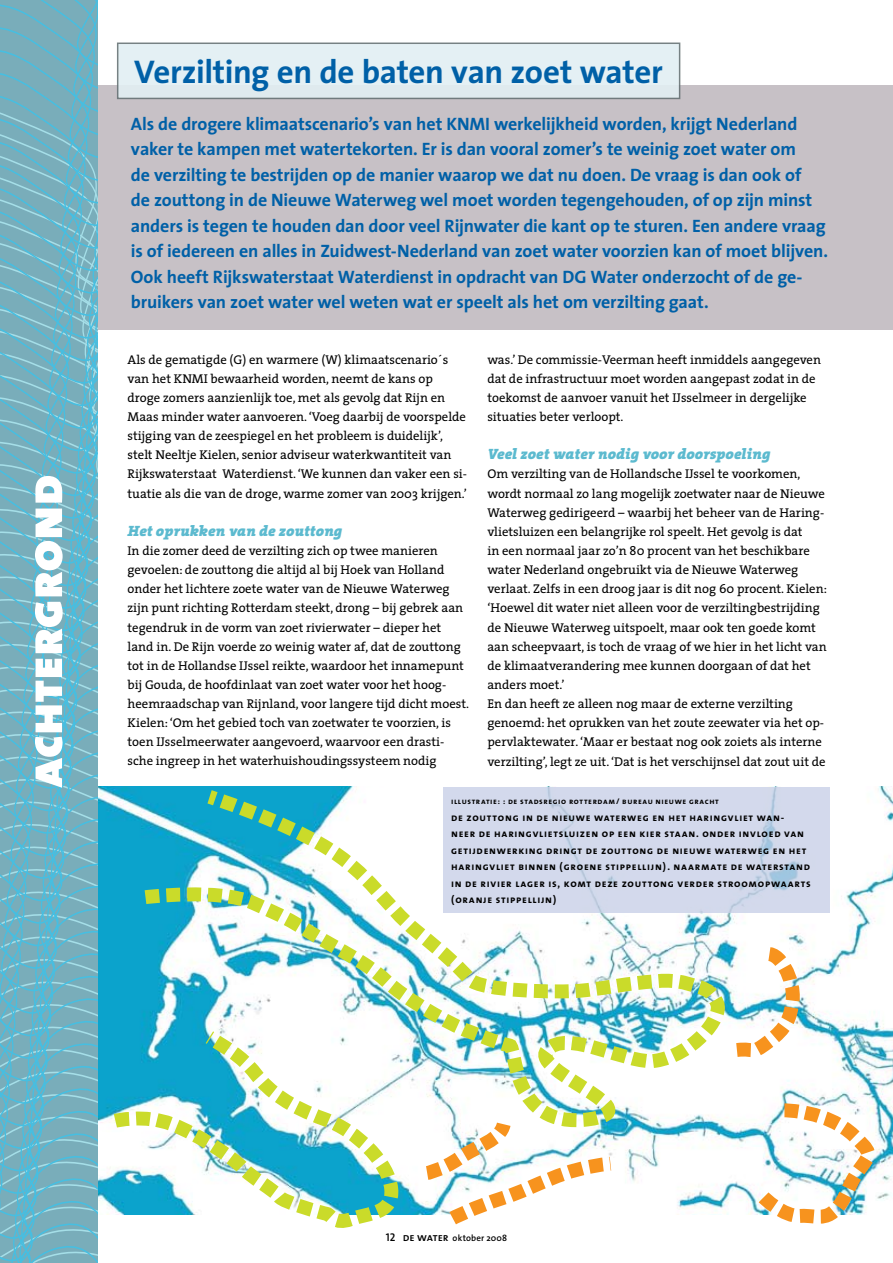
<style>
.page{position:relative;width:893px;height:1263px;background:#fff}
.page>*{position:absolute;margin:0;border:0;box-sizing:border-box;transform-origin:0 0}
.t1{font:51px "The Mix Black Caps";color:#fff}
.t2{font:700 33px "The Sans";letter-spacing:-.01em;color:#0060a7}
.t3{font:700 18px/25.5px "The Sans";letter-spacing:-.005em;color:#0060a7}
.t4{font:italic 900 15px "The Serif";color:#5cbacf}
.t5{font:12.75px/19.2px "The Serif";color:#000}
.t6{font:10.5px/16.5px "The Sans Bold Caps";letter-spacing:.07em;color:#000}
.t7{font:600 9px "The Sans";letter-spacing:.02em;color:#000}
.t8{font:8.25px "The Sans Bold Caps";letter-spacing:.07em;color:#000}
.s1{font-family:"The Sans Semi Bold Caps";font-weight:400;font-size:11.25px}
</style>
<div class="page">
<img style="left:98px;top:787px;width:795px;height:428px">
<svg style="left:132px;top:787px;width:591px;height:342px"></svg>
<svg style="left:101px;top:1018px;width:300px;height:210px"></svg>
<svg style="left:721px;top:947px;width:89px;height:118px"></svg>
<img style="left:750px;top:1091px;width:133px;height:133px">
<svg style="left:413px;top:1108px;width:213px;height:117px"></svg>
<div style="left:92px;top:85px;width:801px;height:245px;background:#c7c1c6"></div>
<div style="left:117px;top:43px;width:563px;height:56px;background:#e2eff3;border:2px solid #677375"></div>
<div style="left:443px;top:786px;width:386px;height:126px;background:#d3d9ec"></div>
<svg style="left:0;top:0;width:98px;height:1263px;background:#72b3c3"></svg>
<h1 class="t1" style="left:2px;top:788px;width:315px;rotate:-90deg">achtergrond</h1>
<h2 class="t2" style="left:134px;top:44px;width:530px">Verzilting en de baten van zoet water</h2>
<p class="t3" style="left:131px;top:110px;width:698px">Als de drogere klimaatscenario’s van het KNMI werkelijkheid worden, krijgt Nederland vaker te kampen met watertekorten. Er is dan vooral zomer’s te weinig zoet water om<br>de verzilting te bestrijden op de manier waarop we dat nu doen. De vraag is dan ook of<br>de zouttong in de Nieuwe Waterweg wel moet worden tegengehouden, of op zijn minst anders is tegen te houden dan door veel Rijnwater die kant op te sturen. Een andere vraag is of iedereen en alles in Zuidwest-Nederland van zoet water voorzien kan of moet blijven.<br>Ook heeft Rijkswaterstaat Waterdienst in opdracht van DG Water onderzocht of de ge&shy;bruikers van zoet water wel weten wat er speelt als het om verzilting gaat.</p>
<p class="t5" style="left:128px;top:349px;width:341px">Als de gematigde (G) en warmere (W) klimaatscenario´s van het KNMI bewaarheid worden, neemt de kans op droge zomers aanzienlijk toe, met als gevolg dat Rijn en Maas minder water aanvoeren. ‘Voeg daarbij de voorspelde stijging van de zeespiegel en het probleem is duidelijk’, stelt Neeltje Kielen, senior adviseur waterkwantiteit van Rijkswaterstaat Waterdienst. ‘We kunnen dan vaker een si&shy;tuatie als die van de droge, warme zomer van 2003 krijgen.’</p>
<p class="t4" style="left:128px;top:518px;width:216px">Het oprukken van de zouttong</p>
<p class="t5" style="left:128px;top:541px;width:343px">In die zomer deed de verzilting zich op twee manieren gevoelen: de zouttong die altijd al bij Hoek van Holland onder het lichtere zoete water van de Nieuwe Waterweg zijn punt richting Rotterdam steekt, drong – bij gebrek aan tegendruk in de vorm van zoet rivierwater – dieper het land in. De Rijn voerde zo weinig water af, dat de zouttong tot in de Hollandse IJssel reikte, waardoor het innamepunt bij Gouda, de hoofdinlaat van zoet water voor het hoog&shy;heemraadschap van Rijnland, voor langere tijd dicht moest.<br>Kielen: ‘Om het gebied toch van zoetwater te voorzien, is toen IJsselmeerwater aangevoerd, waarvoor een drasti&shy;sche ingreep in het waterhuishoudingssysteem nodig</p>
<p class="t5" style="left:487px;top:349px;width:335px">was.’ De commissie-Veerman heeft inmiddels aangegeven dat de infrastructuur moet worden aangepast zodat in de toekomst de aanvoer vanuit het IJsselmeer in dergelijke situaties beter verloopt.</p>
<p class="t4" style="left:487px;top:441px;width:284px">Veel zoet water nodig voor doorspoeling</p>
<p class="t5" style="left:487px;top:464px;width:341px">Om verzilting van de Hollandsche IJssel te voorkomen, wordt normaal zo lang mogelijk zoetwater naar de Nieuwe Waterweg gedirigeerd – waarbij het beheer van de Haring&shy;vlietsluizen een belangrijke rol speelt. Het gevolg is dat<br>in een normaal jaar zo’n 80 procent van het beschikbare water Nederland ongebruikt via de Nieuwe Waterweg verlaat. Zelfs in een droog jaar is dit nog 60 procent. Kielen: ‘Hoewel dit water niet alleen voor de verziltingbestrijding de Nieuwe Waterweg uitspoelt, maar ook ten goede komt aan scheepvaart, is toch de vraag of we hier in het licht van de klimaatverandering mee kunnen doorgaan of dat het anders moet.’<br>En dan heeft ze alleen nog maar de externe verzilting genoemd: het oprukken van het zoute zeewater via het op&shy;pervlaktewater. ‘Maar er bestaat nog ook zoiets als interne verzilting’, legt ze uit. ‘Dat is het verschijnsel dat zout uit de</p>
<p class="t8" style="left:451px;top:795px;width:269px">illustratie: : de stadsregio rotterdam/ bureau nieuwe gracht</p>
<p class="t6" style="left:451px;top:809px;width:361px">de zouttong in de nieuwe waterweg en het haringvliet wan&shy;neer de haringvlietsluizen op een kier staan. onder invloed van getijdenwerking dringt de zouttong de nieuwe waterweg en het haringvliet binnen (groene stippellijn). naarmate de waterstand in de rivier lager is, komt deze zouttong verder stroomopwaarts (oranje stippellijn)</p>
<p class="t7" style="left:386px;top:1230px;width:123px"><span class="s1">12 de water</span> oktober 2008</p>
</div>
